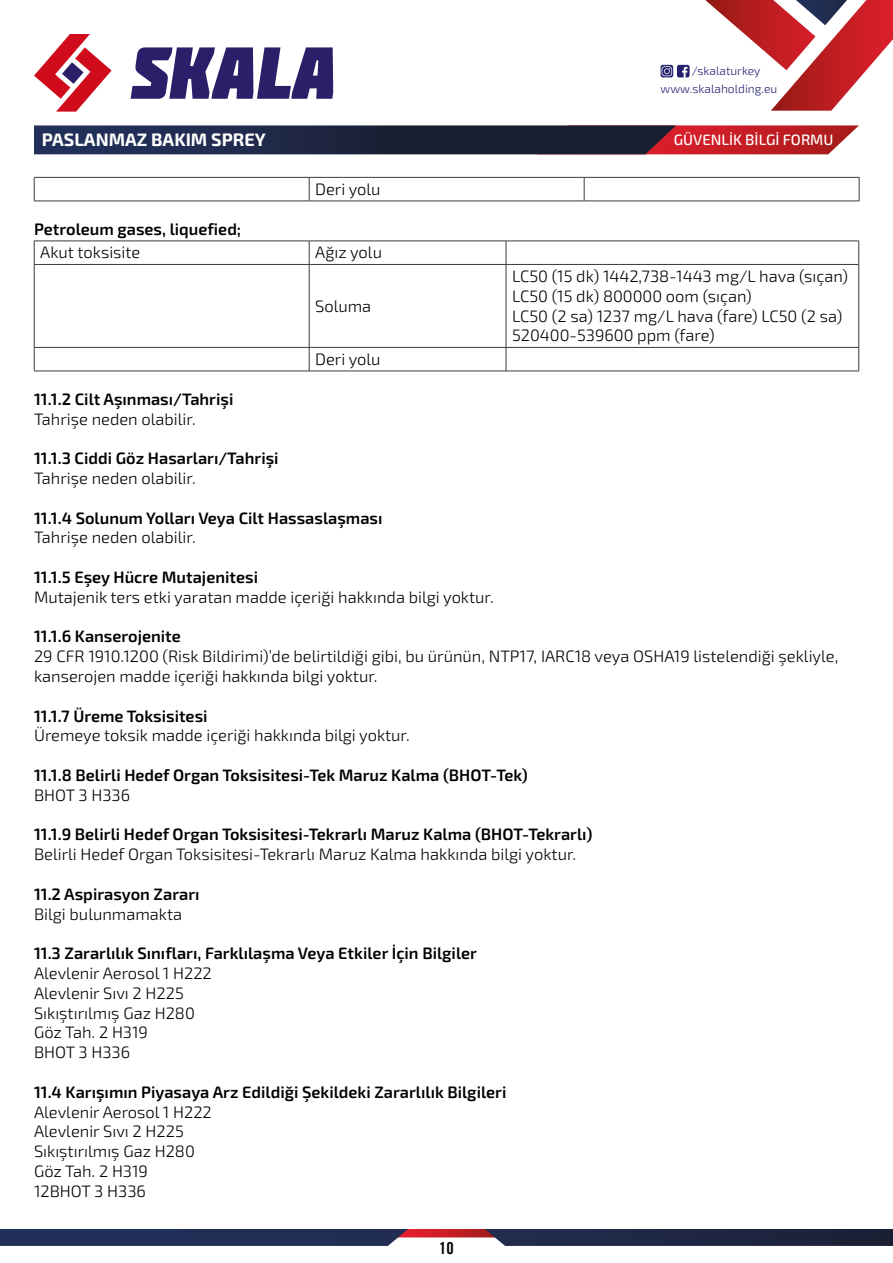
<style>
.page{position:relative;width:893px;height:1263px;background:#fff}
.page>*{position:absolute;margin:0;border:0;box-sizing:border-box;transform-origin:0 0}
.t1{font:700 18px "Exo 2";color:#fff}
.t2{font:300 16.5px/19.8px "Exo 2";color:#000}
.t3{font:600 16.5px "Exo 2";color:#000}
.t4{font:condensed 16.5px "Trade Gothic Bold Twenty";color:#000}
.t5{font:500 15px "Exo 2";color:#fff}
.t6{font:300 12px/17.4px "Exo 2";color:#242170}
</style>
<div class="page">
<svg style="left:0;top:1229px;width:893px;height:17px;background:#353756"></svg>
<svg style="left:34px;top:34px;width:78px;height:78px"></svg>
<svg style="left:131px;top:47px;width:202px;height:52px"></svg>
<svg style="left:706px;top:0;width:187px;height:111px"></svg>
<svg style="left:661px;top:65px;width:29px;height:12px"></svg>
<svg style="left:34px;top:125px;width:825px;height:29px;background:#482940"></svg>
<hr style="left:34px;top:177px;width:275px;height:1px;background:#3c3c3b">
<svg style="left:34px;top:178px;width:1px;height:23px"></svg>
<hr style="left:309px;top:177px;width:275px;height:1px;background:#3c3c3b">
<svg style="left:309px;top:178px;width:1px;height:23px"></svg>
<hr style="left:584px;top:177px;width:275px;height:1px;background:#3c3c3b">
<svg style="left:584px;top:178px;width:1px;height:23px"></svg>
<svg style="left:859px;top:178px;width:1px;height:23px"></svg>
<hr style="left:34px;top:201px;width:275px;height:1px;background:#3c3c3b">
<hr style="left:309px;top:201px;width:275px;height:1px;background:#3c3c3b">
<hr style="left:584px;top:201px;width:275px;height:1px;background:#3c3c3b">
<hr style="left:34px;top:241px;width:275px;height:1px;background:#3c3c3b">
<svg style="left:34px;top:241px;width:1px;height:23px"></svg>
<hr style="left:309px;top:241px;width:197px;height:1px;background:#3c3c3b">
<svg style="left:309px;top:241px;width:1px;height:23px"></svg>
<hr style="left:506px;top:241px;width:353px;height:1px;background:#3c3c3b">
<svg style="left:506px;top:241px;width:1px;height:23px"></svg>
<svg style="left:858px;top:241px;width:1px;height:23px"></svg>
<hr style="left:34px;top:264px;width:275px;height:1px;background:#3c3c3b">
<hr style="left:34px;top:265px;width:1px;height:82px;background:#3c3c3b">
<hr style="left:309px;top:264px;width:197px;height:1px;background:#3c3c3b">
<hr style="left:309px;top:265px;width:1px;height:82px;background:#3c3c3b">
<hr style="left:506px;top:264px;width:353px;height:1px;background:#3c3c3b">
<hr style="left:506px;top:265px;width:1px;height:82px;background:#3c3c3b">
<hr style="left:858px;top:265px;width:1px;height:82px;background:#3c3c3b">
<hr style="left:34px;top:347px;width:275px;height:1px;background:#3c3c3b">
<svg style="left:34px;top:348px;width:1px;height:23px"></svg>
<hr style="left:309px;top:347px;width:197px;height:1px;background:#3c3c3b">
<svg style="left:309px;top:348px;width:1px;height:23px"></svg>
<hr style="left:506px;top:347px;width:353px;height:1px;background:#3c3c3b">
<svg style="left:506px;top:348px;width:1px;height:23px"></svg>
<svg style="left:858px;top:348px;width:1px;height:23px"></svg>
<hr style="left:34px;top:371px;width:275px;height:1px;background:#3c3c3b">
<hr style="left:309px;top:371px;width:197px;height:1px;background:#3c3c3b">
<hr style="left:506px;top:371px;width:353px;height:1px;background:#3c3c3b">
<p class="t6" style="left:661px;top:63px;width:118px;text-indent:31px">/skalaturkey www.skalaholding.eu</p>
<p class="t1" style="left:42px;top:129px;width:225px">PASLANMAZ BAKIM SPREY</p>
<p class="t5" style="left:674px;top:131px;width:161px">GÜVENLİK BİLGİ FORMU</p>
<p class="t2" style="left:315px;top:180px;width:67px">Deri yolu</p>
<p class="t3" style="left:34px;top:219px;width:209px">Petroleum gases, liquefied;</p>
<p class="t2" style="left:40px;top:243px;width:102px">Akut toksisite</p>
<p class="t2" style="left:315px;top:243px;width:68px">Ağız yolu</p>
<p class="t2" style="left:315px;top:296px;width:58px">Soluma</p>
<p class="t2" style="left:512px;top:267px;width:338px">LC50 (15 dk) 1442,738-1443 mg/L hava (sıçan)<br>LC50 (15 dk) 800000 oom (sıçan)<br>LC50 (2 sa) 1237 mg/L hava (fare) LC50 (2 sa)<br>520400-539600 ppm (fare)</p>
<p class="t2" style="left:315px;top:350px;width:67px">Deri yolu</p>
<p class="t3" style="left:34px;top:389px;width:201px">11.1.2 Cilt Aşınması/Tahrişi</p>
<p class="t2" style="left:34px;top:409px;width:163px">Tahrişe neden olabilir.</p>
<p class="t3" style="left:34px;top:449px;width:246px">11.1.3 Ciddi Göz Hasarları/Tahrişi</p>
<p class="t2" style="left:34px;top:469px;width:163px">Tahrişe neden olabilir.</p>
<p class="t3" style="left:34px;top:508px;width:350px">11.1.4 Solunum Yolları Veya Cilt Hassaslaşması</p>
<p class="t2" style="left:34px;top:528px;width:163px">Tahrişe neden olabilir.</p>
<p class="t3" style="left:34px;top:567px;width:226px">11.1.5 Eşey Hücre Mutajenitesi</p>
<p class="t2" style="left:34px;top:587px;width:461px">Mutajenik ters etki yaratan madde içeriği hakkında bilgi yoktur.</p>
<p class="t3" style="left:34px;top:627px;width:148px">11.1.6 Kanserojenite</p>
<p class="t2" style="left:34px;top:647px;width:806px">29 CFR 1910.1200 (Risk Bildirimi)’de belirtildiği gibi, bu ürünün, NTP17, IARC18 veya OSHA19 listelendiği şekliyle, kanserojen madde içeriği hakkında bilgi yoktur.</p>
<p class="t3" style="left:34px;top:706px;width:175px">11.1.7 Üreme Toksisitesi</p>
<p class="t2" style="left:34px;top:726px;width:377px">Üremeye toksik madde içeriği hakkında bilgi yoktur.</p>
<p class="t3" style="left:34px;top:765px;width:495px">11.1.8 Belirli Hedef Organ Toksisitesi-Tek Maruz Kalma (BHOT-Tek)</p>
<p class="t2" style="left:34px;top:785px;width:98px">BHOT 3 H336</p>
<p class="t3" style="left:34px;top:825px;width:560px">11.1.9 Belirli Hedef Organ Toksisitesi-Tekrarlı Maruz Kalma (BHOT-Tekrarlı)</p>
<p class="t2" style="left:34px;top:845px;width:544px">Belirli Hedef Organ Toksisitesi-Tekrarlı Maruz Kalma hakkında bilgi yoktur.</p>
<p class="t3" style="left:34px;top:884px;width:167px">11.2 Aspirasyon Zararı</p>
<p class="t2" style="left:34px;top:904px;width:150px">Bilgi bulunmamakta</p>
<p class="t3" style="left:34px;top:944px;width:445px">11.3 Zararlılık Sınıfları, Farklılaşma Veya Etkiler İçin Bilgiler</p>
<p class="t2" style="left:34px;top:964px;width:179px">Alevlenir Aerosol 1 H222<br>Alevlenir Sıvı 2 H225<br>Sıkıştırılmış Gaz H280<br>Göz Tah. 2 H319<br>BHOT 3 H336</p>
<p class="t3" style="left:34px;top:1082px;width:474px">11.4 Karışımın Piyasaya Arz Edildiği Şekildeki Zararlılık Bilgileri</p>
<p class="t2" style="left:34px;top:1102px;width:179px">Alevlenir Aerosol 1 H222<br>Alevlenir Sıvı 2 H225<br>Sıkıştırılmış Gaz H280<br>Göz Tah. 2 H319<br>12BHOT 3 H336</p>
<p class="t4" style="left:439px;top:1238px;width:16px">10</p>
</div>
